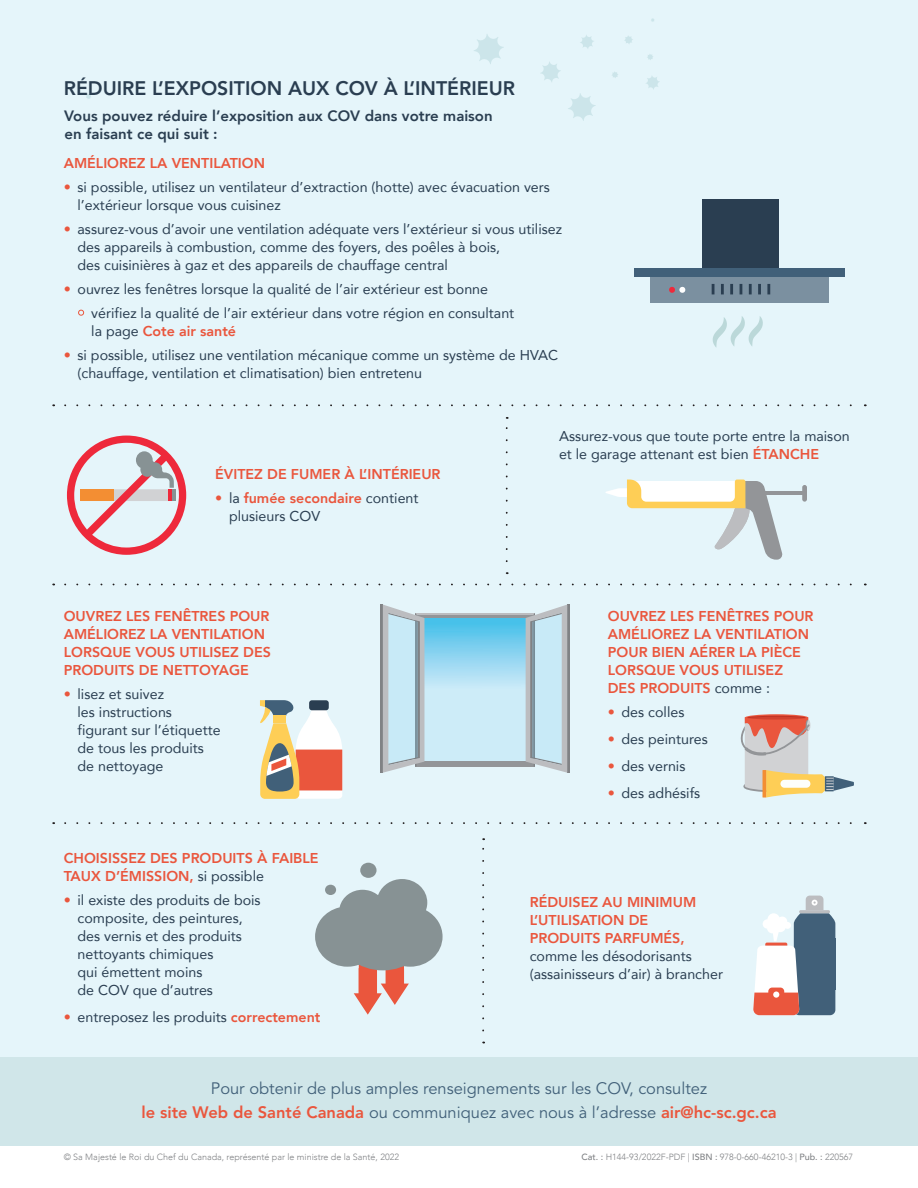
<style>
.page{position:relative;width:918px;height:1188px;background:#fff}
.page>*{position:absolute;margin:0;border:0;box-sizing:border-box;transform-origin:0 0}
.t1{font:800 19.5px "Avenir LT Std";color:#2a3e51}
.t2{font:16.5px/24px "Avenir LT Std";color:#416079;text-align:center}
.t3{font:800 15px/18px "Avenir";color:#2a3e51}
.t4{font:14.25px/18px "Avenir";color:#2a3e51}
.t5{font:800 14.25px/18px "Avenir";color:#ea563d}
.t6{font:300 9px "Avenir";color:#808285}
.s1{font-family:"Avenir LT Std";color:#ea563d}
.s2{font-weight:400;color:#2a3e51}
.s3{font-family:"Avenir LT Std"}
.s4{font-weight:800;color:#ea563d}
.s5{font-weight:500}
</style>
<div class="page">
<div style="left:0;top:0;width:918px;height:1146px;background:#e5f5fa"></div>
<div style="left:0;top:1057px;width:918px;height:89px;background:#d0e6e9"></div>
<svg style="left:86px;top:94px;width:5px;height:5px"></svg>
<svg style="left:568px;top:93px;width:28px;height:28px"></svg>
<svg style="left:474px;top:34px;width:30px;height:30px"></svg>
<svg style="left:541px;top:62px;width:20px;height:20px"></svg>
<svg style="left:612px;top:72px;width:6px;height:6px"></svg>
<svg style="left:580px;top:35px;width:14px;height:14px"></svg>
<svg style="left:646px;top:76px;width:14px;height:13px"></svg>
<svg style="left:624px;top:36px;width:9px;height:8px"></svg>
<svg style="left:647px;top:54px;width:6px;height:6px"></svg>
<svg style="left:78px;top:309px;width:7px;height:7px"></svg>
<hr style="left:753px;top:492px;width:53px;height:3px;background:#939598">
<svg style="left:605px;top:480px;width:178px;height:80px"></svg>
<div style="left:802px;top:485px;width:5px;height:17px;background:#939598;border-radius:2px"></div>
<svg style="left:65px;top:404px;width:787px;height:2px"></svg>
<svg style="left:65px;top:584px;width:787px;height:1px"></svg>
<svg style="left:506px;top:417px;width:2px;height:144px"></svg>
<svg style="left:482px;top:838px;width:2px;height:193px"></svg>
<svg style="left:65px;top:822px;width:787px;height:2px"></svg>
<svg style="left:67px;top:436px;width:119px;height:119px"></svg>
<div style="left:703px;top:199px;width:76px;height:83px;background:#2a3e51"></div>
<div style="left:650px;top:274px;width:179px;height:29px;background:#7b90a0"></div>
<svg style="left:767px;top:284px;width:3px;height:10px"></svg>
<svg style="left:758px;top:284px;width:3px;height:10px"></svg>
<svg style="left:749px;top:284px;width:3px;height:10px"></svg>
<svg style="left:740px;top:284px;width:2px;height:10px"></svg>
<svg style="left:730px;top:284px;width:3px;height:10px"></svg>
<svg style="left:721px;top:284px;width:3px;height:10px"></svg>
<svg style="left:712px;top:284px;width:2px;height:10px"></svg>
<div style="left:635px;top:268px;width:210px;height:9px;background:#416079"></div>
<svg style="left:669px;top:286px;width:17px;height:7px"></svg>
<svg style="left:713px;top:316px;width:50px;height:31px"></svg>
<svg style="left:745px;top:714px;width:63px;height:7px"></svg>
<svg style="left:740px;top:716px;width:114px;height:82px"></svg>
<div style="left:780px;top:780px;width:30px;height:8px;background:#fdfefb;border-radius:4px"></div>
<svg style="left:424px;top:618px;width:102px;height:144px;background:#aadef2"></svg>
<svg style="left:424px;top:614px;width:102px;height:4px"></svg>
<div style="left:416px;top:762px;width:119px;height:5px;background:#939598"></div>
<hr style="left:415px;top:613px;width:120px;height:1px;background:#bcbdc0">
<hr style="left:381px;top:605px;width:2px;height:168px;background:#808285">
<svg style="left:383px;top:605px;width:41px;height:168px;background:#bed4dd"></svg>
<hr style="left:567px;top:605px;width:3px;height:168px;background:#808285">
<svg style="left:526px;top:605px;width:41px;height:168px;background:#bed4dd"></svg>
<svg style="left:260px;top:700px;width:82px;height:99px"></svg>
<svg style="left:753px;top:896px;width:82px;height:119px"></svg>
<svg style="left:315px;top:863px;width:128px;height:152px"></svg>
<div style="left:339px;top:898px;width:88px;height:72px;background:#879294;border-radius:50%"></div>
<h1 class="t1" style="left:64px;top:76px;width:453px">RÉDUIRE L’EXPOSITION AUX COV À L’INTÉRIEUR</h1>
<p class="t3" style="left:64px;top:106px;width:430px">Vous pouvez réduire l’exposition aux COV dans votre maison en faisant ce qui suit :</p>
<p class="t5" style="left:64px;top:154px;width:203px">AMÉLIOREZ LA VENTILATION</p>
<p class="t4" style="left:78px;top:177px;width:474px;text-indent:-14px"><span class="s1">•</span> si possible, utilisez un ventilateur d’extraction (hotte) avec évacuation vers l’extérieur lorsque vous cuisinez</p>
<p class="t4" style="left:78px;top:219px;width:486px;text-indent:-14px"><span class="s1">•</span> assurez-vous d’avoir une ventilation adéquate vers l’extérieur si vous utilisez des appareils à combustion, comme des foyers, des poêles à bois,<br>des cuisinières à gaz et des appareils de chauffage central</p>
<p class="t4" style="left:91px;top:276px;width:424px;line-height:24px;text-indent:-28px"><span class="s1">•</span> ouvrez les fenêtres lorsque la qualité de l’air extérieur est bonne vérifiez la qualité de l’air extérieur dans votre région en consultant</p>
<p class="t5" style="left:91px;top:322px;width:146px"><span class="s2">la page</span> Cote air santé</p>
<p class="t4" style="left:78px;top:345px;width:482px;text-indent:-14px"><span class="s1">•</span> si possible, utilisez une ventilation mécanique comme un système de HVAC (chauffage, ventilation et climatisation) bien entretenu</p>
<p class="t5" style="left:215px;top:465px;width:227px">ÉVITEZ DE FUMER À L’INTÉRIEUR</p>
<p class="t4" style="left:229px;top:488px;width:191px;text-indent:-14px"><span class="s1">•</span> <span class="s3">la</span> <span class="s4">fumée secondaire</span> contient plusieurs COV</p>
<p class="t5" style="left:64px;top:607px;width:209px">OUVREZ LES FENÊTRES POUR<br>AMÉLIOREZ LA VENTILATION<br>LORSQUE VOUS UTILISEZ DES<br>PRODUITS DE NETTOYAGE</p>
<p class="t4" style="left:78px;top:684px;width:145px;text-indent:-14px"><span class="s1">•</span> lisez et suivez<br>les instructions figurant sur l’étiquette de tous les produits de nettoyage</p>
<p class="t5" style="left:64px;top:849px;width:256px">CHOISISSEZ DES PRODUITS À FAIBLE<br>TAUX D’ÉMISSION, <span class="s2">si possible</span></p>
<p class="t4" style="left:78px;top:891px;width:185px;text-indent:-14px"><span class="s1">•</span> il existe des produits de bois composite, des peintures, des vernis et des produits nettoyants chimiques<br>qui émettent moins<br>de COV que d’autres</p>
<p class="t4" style="left:64px;top:1008px;width:258px"><span class="s1">•</span> entreposez les produits <span class="s4">correctement</span></p>
<p class="t4" style="left:559px;top:427px;width:292px">Assurez-vous que toute porte entre la maison et le garage attenant est bien <span class="s4">ÉTANCHE</span></p>
<p class="t5" style="left:608px;top:607px;width:207px">OUVREZ LES FENÊTRES POUR<br>AMÉLIOREZ LA VENTILATION<br>POUR BIEN AÉRER LA PIÈCE<br>LORSQUE VOUS UTILISEZ<br>DES PRODUITS <span class="s2">comme :</span></p>
<p class="t4" style="left:608px;top:702px;width:78px"><span class="s1">•</span> des colles</p>
<p class="t4" style="left:608px;top:729px;width:102px"><span class="s1">•</span> des peintures</p>
<p class="t4" style="left:608px;top:756px;width:79px"><span class="s1">•</span> des vernis</p>
<p class="t4" style="left:608px;top:783px;width:94px"><span class="s1">•</span> des adhésifs</p>
<p class="t5" style="left:530px;top:893px;width:168px">RÉDUISEZ AU MINIMUM<br>L’UTILISATION DE<br>PRODUITS PARFUMÉS,</p>
<p class="t4" style="left:530px;top:947px;width:195px">comme les désodorisants (assainisseurs d’air) à brancher</p>
<p class="t2" style="left:141px;top:1077px;width:637px">Pour obtenir de plus amples renseignements sur les COV, consultez<br><span class="s4">le site Web de Santé Canada</span> ou communiquez avec nous à l’adresse <span class="s4">air@hc-sc.gc.ca</span></p>
<p class="t6" style="left:64px;top:1152px;width:337px">© Sa Majesté le Roi du Chef du Canada, représenté par le ministre de la Santé, 2022</p>
<p class="t6" style="left:582px;top:1152px;width:273px"><span class="s5">Cat. :</span> H144-93/2022F-PDF | <span class="s5">ISBN :</span> 978-0-660-46210-3 | <span class="s5">Pub. :</span> 220567</p>
</div>
